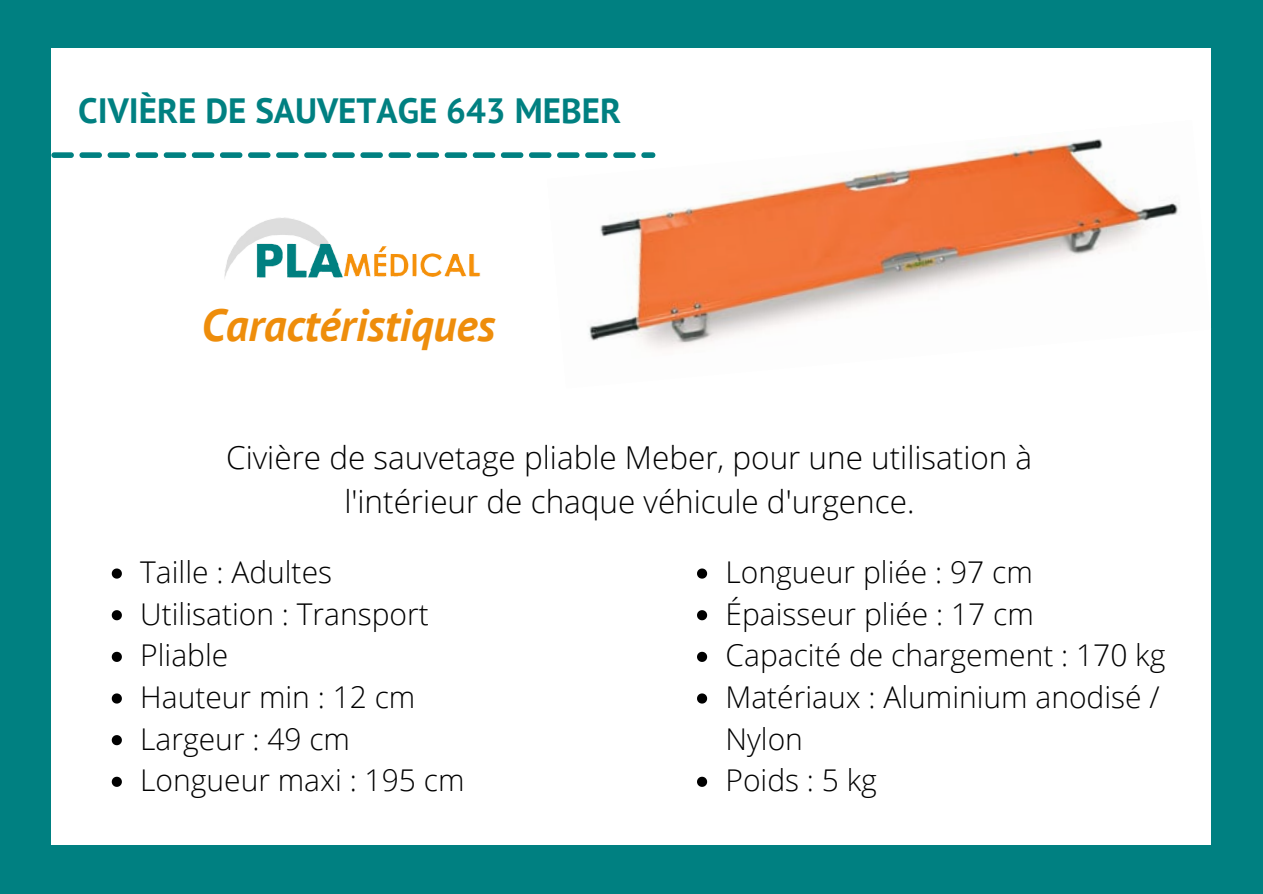
<style>
.page{position:relative;width:1263px;height:894px;background:#fff}
.page>*{position:absolute;margin:0;border:0;box-sizing:border-box;transform-origin:0 0}
.t1{font:italic 700 45px "PT Sans";color:#ee8d0b}
.t2{font:700 35.1px "PT Sans";color:#008081}
.t3{font:300 31.5px/43.8px "Open Sans";color:#000;text-align:center}
.t4{font:300 30px/41.5px "Open Sans";color:#000}
</style>
<div class="page">
<div style="left:0;top:0;width:1263px;height:893px;background:#008081"></div>
<div style="left:51px;top:48px;width:1160px;height:797px;background:#fff"></div>
<svg style="left:51px;top:152px;width:496px;height:6px"></svg>
<img style="left:214px;top:152px;width:278px;height:126px">
<img style="left:547px;top:139px;width:632px;height:210px">
<svg style="left:112px;top:568px;width:10px;height:10px"></svg>
<svg style="left:112px;top:610px;width:10px;height:10px"></svg>
<svg style="left:112px;top:651px;width:10px;height:10px"></svg>
<svg style="left:112px;top:693px;width:10px;height:10px"></svg>
<svg style="left:112px;top:735px;width:10px;height:10px"></svg>
<svg style="left:112px;top:776px;width:10px;height:10px"></svg>
<svg style="left:697px;top:568px;width:10px;height:10px"></svg>
<svg style="left:697px;top:610px;width:10px;height:10px"></svg>
<svg style="left:697px;top:651px;width:10px;height:10px"></svg>
<svg style="left:697px;top:693px;width:10px;height:10px"></svg>
<svg style="left:697px;top:776px;width:10px;height:10px"></svg>
<p class="t2" style="left:78px;top:87px;width:544px">CIVIÈRE DE SAUVETAGE 643 MEBER</p>
<p class="t1" style="left:202px;top:295px;width:295px">Caractéristiques</p>
<p class="t3" style="left:226px;top:434px;width:808px">Civière de sauvetage pliable Meber, pour une utilisation à l'intérieur de chaque véhicule d'urgence.</p>
<p class="t4" style="left:140px;top:550px;width:193px">Taille : Adultes</p>
<p class="t4" style="left:140px;top:592px;width:290px">Utilisation : Transport</p>
<p class="t4" style="left:140px;top:633px;width:90px">Pliable</p>
<p class="t4" style="left:140px;top:675px;width:277px">Hauteur min : 12 cm</p>
<p class="t4" style="left:140px;top:717px;width:211px">Largeur : 49 cm</p>
<p class="t4" style="left:140px;top:758px;width:326px">Longueur maxi : 195 cm</p>
<p class="t4" style="left:725px;top:550px;width:309px">Longueur pliée : 97 cm</p>
<p class="t4" style="left:725px;top:592px;width:310px">Épaisseur pliée : 17 cm</p>
<p class="t4" style="left:725px;top:633px;width:441px">Capacité de chargement : 170 kg</p>
<p class="t4" style="left:725px;top:675px;width:436px">Matériaux : Aluminium anodisé /<br>Nylon</p>
<p class="t4" style="left:725px;top:758px;width:153px">Poids : 5 kg</p>
</div>
